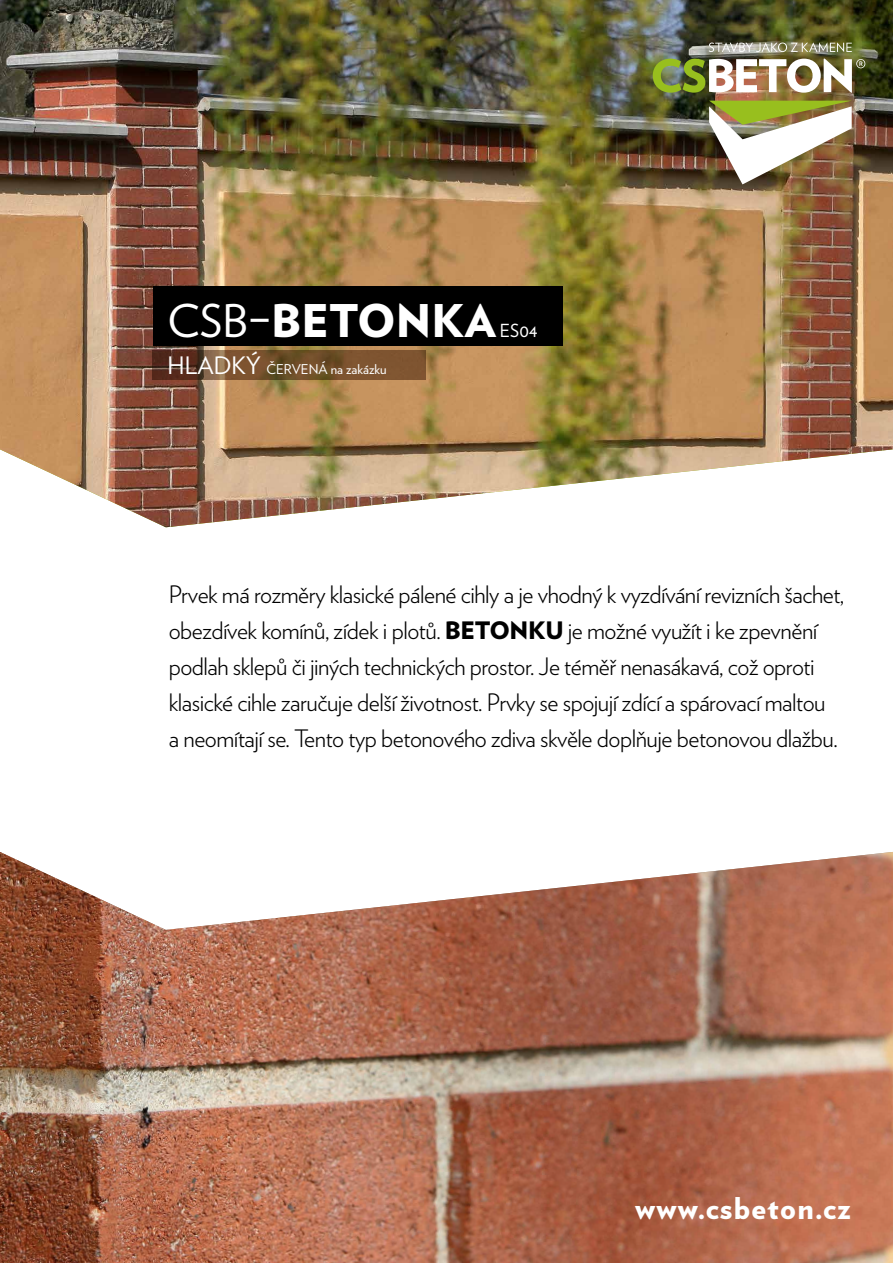
<style>
.page{position:relative;width:893px;height:1263px;background:#fff}
.page>*{position:absolute;margin:0;border:0;box-sizing:border-box;transform-origin:0 0}
.t1{font:900 45px "Verlag";color:#fff}
.t2{font:900 30px "Verlag";letter-spacing:.04em;color:#fff}
.t3{font:300 24px/36px "Verlag";letter-spacing:-.02em;color:#000}
.t4{font:18px "Verlag";color:#fff}
.t5{font:13.5px "Verlag";color:#fff}
.s1{font-weight:400}
.s2{font-size:24px}
.s3{font-weight:900}
</style>
<div class="page">
<img style="left:0;top:852px;width:893px;height:411px">
<img style="left:0;top:0;width:893px;height:527px">
<svg style="left:709px;top:43px;width:143px;height:9px"></svg>
<img style="left:709px;top:101px;width:143px;height:83px">
<img style="left:653px;top:59px;width:212px;height:34px">
<div style="left:153px;top:286px;width:409px;height:59px;background:#000"></div>
<svg style="left:153px;top:350px;width:273px;height:29px;background:#714c2c"></svg>
<h1 class="t1" style="left:168px;top:283px;width:330px"><span class="s1">CSB–</span>BETONKA</h1>
<p class="t4" style="left:500px;top:317px;width:39px">ES04</p>
<p class="t5" style="left:168px;top:359px;width:221px"><span class="s2">hladký</span> červená na zakázku</p>
<p class="t3" style="left:169px;top:575px;width:677px">Prvek má rozměry klasické pálené cihly a je vhodný k vyzdívání revizních šachet, obezdívek komínů, zídek i plotů. <span class="s3">BETONKU</span> je možné využít i ke zpevnění podlah sklepů či jiných technických prostor. Je téměř nenasákavá, což oproti klasické cihle zaručuje delší životnost. Prvky se spojují zdící a spárovací maltou<br>a neomítají se. Tento typ betonového zdiva skvěle doplňuje betonovou dlažbu.</p>
<p class="t2" style="left:635px;top:1184px;width:217px">www.csbeton.cz</p>
</div>
